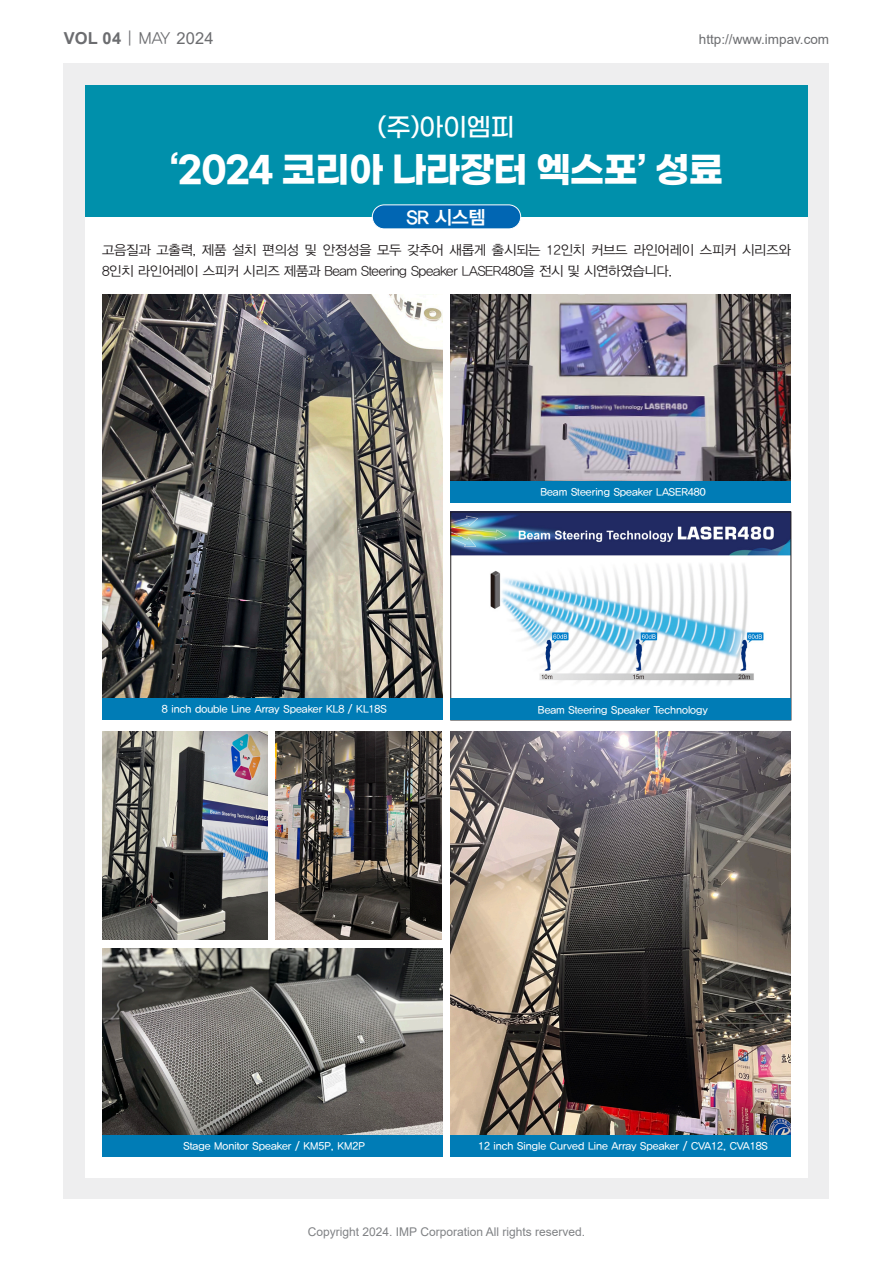
<style>
.page{position:relative;width:893px;height:1263px;background:#fff}
.page>*{position:absolute;margin:0;border:0;box-sizing:border-box;transform-origin:0 0}
.t1{font:700 36px "Gmarket Sans";letter-spacing:-.025em;color:#fff}
.t2{font:500 25.5px "Gmarket Sans";color:#fff}
.t3{font:18.9px "YDVYGO34";color:#fff}
.t4{font:700 16.5px "Arial";color:#6c6d70}
.t5{font:13.5px/21px "YDVYGO32";letter-spacing:-.025em;color:#231f20}
.t6{font:13.5px "Arial";color:#6c6d70}
.t7{font:12px "Arial";color:#808285}
.t8{font:10.5px "YDVYGO33";color:#fff}
.s1{font-family:"YDVYGO32";font-weight:400}
.s2{font-weight:400}
</style>
<div class="page">
<div style="left:64px;top:64px;width:765px;height:1135px;background:#eeeeef"></div>
<div style="left:85px;top:217px;width:723px;height:961px;background:#fff"></div>
<div style="left:85px;top:85px;width:723px;height:132px;background:#0090ab"></div>
<img style="left:451px;top:731px;width:340px;height:404px">
<img style="left:102px;top:294px;width:340px;height:404px">
<div style="left:102px;top:698px;width:340px;height:22px;background:#007cb6"></div>
<img style="left:102px;top:948px;width:340px;height:187px">
<div style="left:102px;top:1135px;width:340px;height:22px;background:#007cb6"></div>
<img style="left:102px;top:731px;width:166px;height:208px">
<img style="left:453px;top:514px;width:336px;height:170px">
<div style="left:451px;top:512px;width:340px;height:208px;border:1px solid #231f20"></div>
<div style="left:451px;top:699px;width:340px;height:21px;background:#007cb6"></div>
<img style="left:451px;top:294px;width:340px;height:188px">
<div style="left:451px;top:482px;width:340px;height:21px;background:#007cb6"></div>
<div style="left:451px;top:1135px;width:340px;height:22px;background:#007cb6"></div>
<img style="left:276px;top:731px;width:165px;height:208px">
<div style="left:372px;top:205px;width:149px;height:24px;background:#0166b3;border-radius:12px"></div>
<div style="left:372px;top:204px;width:149px;height:25px;border:1px solid #fff;border-radius:12px"></div>
<h3 class="t4" style="left:64px;top:26px;width:151px">VOL 04 <span class="s1">| MAY</span> <span class="s2">2024</span></h3>
<p class="t6" style="left:699px;top:30px;width:132px">http://www.impav.com</p>
<p class="t2" style="left:378px;top:113px;width:139px">(주)아이엠피</p>
<p class="t1" style="left:169px;top:149px;width:556px">‘2024 코리아 나라장터 엑스포’ 성료</p>
<p class="t3" style="left:406px;top:204px;width:81px">SR 시스템</p>
<p class="t5" style="left:102px;top:238px;width:690px">고음질과 고출력, 제품 설치 편의성 및 안정성을 모두 갖추어 새롭게 출시되는 12인치 커브드 라인어레이 스피커 시리즈와<br>8인치 라인어레이 스피커 시리즈 제품과 Beam Steering Speaker LASER480을 전시 및 시연하였습니다.</p>
<p class="t8" style="left:162px;top:702px;width:226px">8 inch double Line Array Speaker KL8 / KL18S</p>
<p class="t8" style="left:540px;top:485px;width:167px">Beam Steering Speaker LASER480</p>
<p class="t8" style="left:538px;top:702px;width:172px">Beam Steering Speaker Technology</p>
<p class="t8" style="left:184px;top:1139px;width:183px">Stage Monitor Speaker / KM5P, KM2P</p>
<p class="t8" style="left:478px;top:1139px;width:291px">12 inch Single Curved Line Array Speaker / CVA12, CVA18S</p>
<p class="t7" style="left:308px;top:1223px;width:279px">Copyright 2024. IMP Corporation All rights reserved.</p>
</div>
